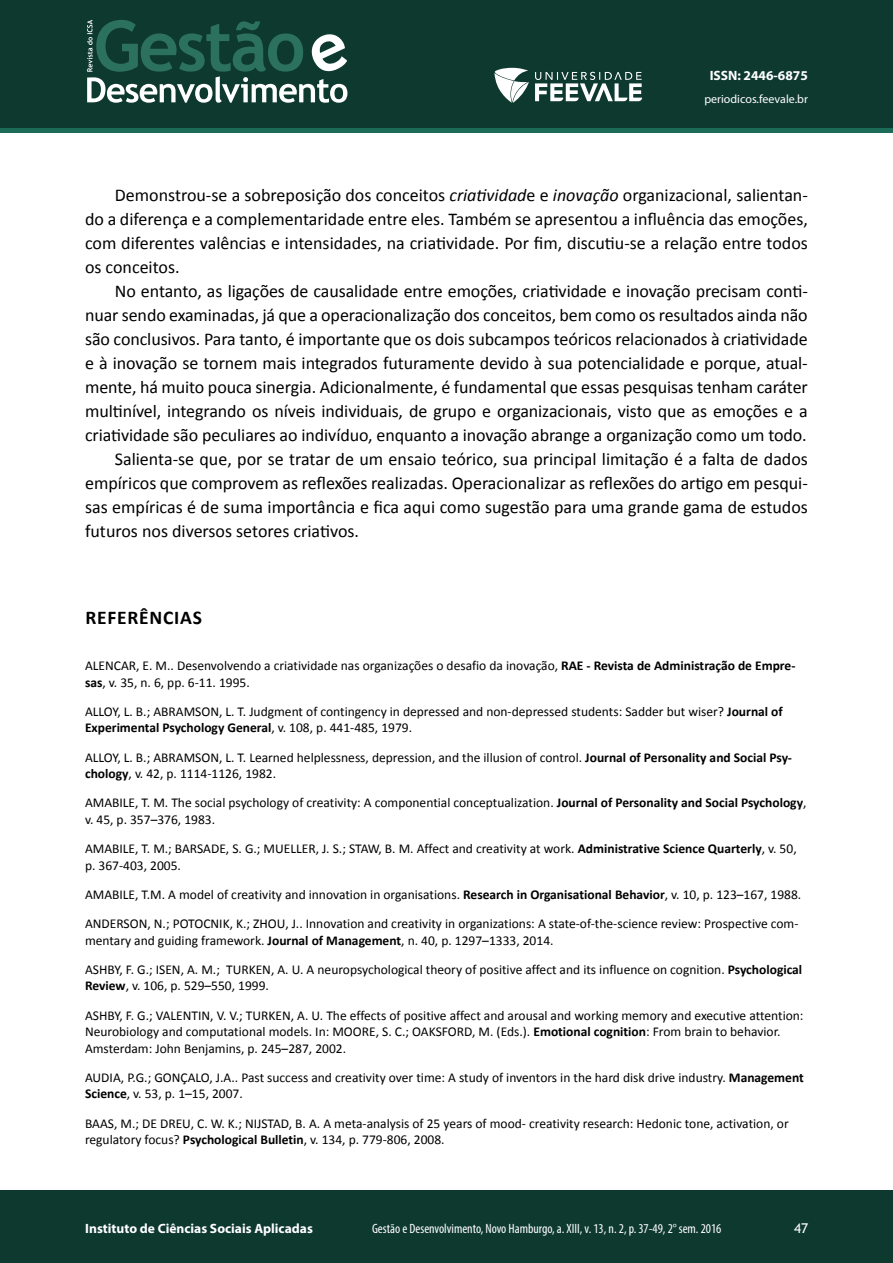
<style>
.page{position:relative;width:893px;height:1263px;background:#fff}
.page>*{position:absolute;margin:0;border:0;box-sizing:border-box;transform-origin:0 0}
.t1{font:700 19.5px "Calibri";letter-spacing:.04em;color:#000}
.t2{font:18px/24px "Calibri";letter-spacing:-.005em;color:#000;text-align:justify}
.t3{font:13.5px/16.5px "Calibri";color:#000}
.t4{font:condensed 13.5px "Myriad Pro";color:#fff}
.t5{font:700 13.5px "Myriad Pro";color:#fff}
.t6{font:13.5px "Trebuchet MS";color:#fff}
.t7{font:12px "Myriad Pro";color:#fff}
.s1{font-style:italic}
.s2{font-weight:700}
</style>
<div class="page">
<div style="left:0;top:0;width:893px;height:129px;background:#0d392f"></div>
<svg style="left:87px;top:20px;width:260px;height:83px"></svg>
<div style="left:0;top:1193px;width:893px;height:70px;background:#0d392f"></div>
<div style="left:0;top:1190px;width:893px;height:5px;background:#0d392f"></div>
<hr style="left:0;top:129px;width:893px;height:4px;background:#1c6a58">
<svg style="left:494px;top:68px;width:35px;height:35px"></svg>
<svg style="left:535px;top:72px;width:107px;height:29px"></svg>
<p class="t5" style="left:710px;top:67px;width:100px">ISSN: 2446-6875</p>
<p class="t7" style="left:704px;top:91px;width:105px">periodicos.feevale.br</p>
<p class="t2" style="left:85px;top:183px;width:724px;text-indent:30px">Demonstrou-se a sobreposição dos conceitos <span class="s1">criatividad</span>e e <span class="s1">inovação</span> organizacional, salientan&shy;do a diferença e a complementaridade entre eles. Também se apresentou a influência das emoções, com diferentes valências e intensidades, na criatividade. Por fim, discutiu-se a relação entre todos os conceitos.</p>
<h2 class="t2" style="left:115px;top:279px;width:694px">No entanto, as ligações de causalidade entre emoções, criatividade e inovação precisam conti-</h2>
<h2 class="t2" style="left:85px;top:303px;width:724px">nuar sendo examinadas, já que a operacionalização dos conceitos, bem como os resultados ainda não</h2>
<h2 class="t2" style="left:85px;top:327px;width:724px">são conclusivos. Para tanto, é importante que os dois subcampos teóricos relacionados à criatividade</h2>
<h2 class="t2" style="left:85px;top:351px;width:724px">e à inovação se tornem mais integrados futuramente devido à sua potencialidade e porque, atual-</h2>
<h2 class="t2" style="left:85px;top:375px;width:724px">mente, há muito pouca sinergia. Adicionalmente, é fundamental que essas pesquisas tenham caráter</h2>
<h2 class="t2" style="left:85px;top:399px;width:724px">multinível, integrando os níveis individuais, de grupo e organizacionais, visto que as emoções e a</h2>
<h2 class="t2" style="left:85px;top:423px;width:723px">criatividade são peculiares ao indivíduo, enquanto a inovação abrange a organização como um todo.</h2>
<h2 class="t2" style="left:115px;top:447px;width:695px">Salienta-se que, por se tratar de um ensaio teórico, sua principal limitação é a falta de dados</h2>
<h2 class="t2" style="left:85px;top:471px;width:724px">empíricos que comprovem as reflexões realizadas. Operacionalizar as reflexões do artigo em pesqui-</h2>
<h2 class="t2" style="left:85px;top:495px;width:724px">sas empíricas é de suma importância e fica aqui como sugestão para uma grande gama de estudos</h2>
<h2 class="t2" style="left:85px;top:519px;width:276px">futuros nos diversos setores criativos.</h2>
<h1 class="t1" style="left:85px;top:605px;width:118px">REFERÊNCIAS</h1>
<p class="t3" style="left:85px;top:657px;width:712px">ALENCAR, E. M.. Desenvolvendo a criatividade nas organizações o desafio da inovação, <span class="s2">RAE - Revista de Administração de Empre&shy;sas</span>, v. 35, n. 6, pp. 6-11. 1995.</p>
<p class="t3" style="left:85px;top:703px;width:699px">ALLOY, L. B.; ABRAMSON, L. T. Judgment of contingency in depressed and non-depressed students: Sadder but wiser? <span class="s2">Journal of<br>Experimental Psychology General</span>, v. 108, p. 441-485, 1979.</p>
<p class="t3" style="left:85px;top:749px;width:708px">ALLOY, L. B.; ABRAMSON, L. T. Learned helplessness, depression, and the illusion of control. <span class="s2">Journal of Personality and Social Psy&shy;chology</span>, v. 42, p. 1114-1126, 1982.</p>
<p class="t3" style="left:85px;top:795px;width:723px">AMABILE, T. M. The social psychology of creativity: A componential conceptualization. <span class="s2">Journal of Personality and Social Psychology</span>, v. 45, p. 357–376, 1983.</p>
<p class="t3" style="left:85px;top:840px;width:713px">AMABILE, T. M.; BARSADE, S. G.; MUELLER, J. S.; STAW, B. M. Affect and creativity at work. <span class="s2">Administrative Science Quarterly</span>, v. 50, p. 367-403, 2005.</p>
<p class="t3" style="left:85px;top:880px;width:718px;line-height:29.2px">AMABILE, T.M. A model of creativity and innovation in organisations. <span class="s2">Research in Organisational Behavior</span>, v. 10, p. 123–167, 1988.<br>ANDERSON, N.; POTOCNIK, K.; ZHOU, J.. Innovation and creativity in organizations: A state-of-the-science review: Prospective com-</p>
<p class="t3" style="left:85px;top:926px;width:719px;line-height:29.2px">mentary and guiding framework. <span class="s2">Journal of Management</span>, n. 40, p. 1297–1333, 2014.<br>ASHBY, F. G.; ISEN, A. M.; TURKEN, A. U. A neuropsychological theory of positive affect and its influence on cognition. <span class="s2">Psychological</span></p>
<p class="t3" style="left:85px;top:971px;width:720px;line-height:29.2px"><span class="s2">Review</span>, v. 106, p. 529–550, 1999.<br>ASHBY, F. G.; VALENTIN, V. V.; TURKEN, A. U. The effects of positive affect and arousal and working memory and executive attention:</p>
<p class="t3" style="left:85px;top:1023px;width:697px">Neurobiology and computational models. In: MOORE, S. C.; OAKSFORD, M. (Eds.). <span class="s2">Emotional cognition</span>: From brain to behavior.<br>Amsterdam: John Benjamins, p. 245–287, 2002.</p>
<p class="t3" style="left:85px;top:1069px;width:720px">AUDIA, P.G.; GONÇALO, J.A.. Past success and creativity over time: A study of inventors in the hard disk drive industry. <span class="s2">Management<br>Science</span>, v. 53, p. 1–15, 2007.</p>
<p class="t3" style="left:85px;top:1115px;width:705px">BAAS, M.; DE DREU, C. W. K.; NIJSTAD, B. A. A meta-analysis of 25 years of mood- creativity research: Hedonic tone, activation, or regulatory focus? <span class="s2">Psychological Bulletin</span>, v. 134, p. 779-806, 2008.</p>
<p class="t5" style="left:85px;top:1220px;width:229px">Instituto de Ciências Sociais Aplicadas</p>
<p class="t4" style="left:372px;top:1220px;width:351px">Gestão e Desenvolvimento, Novo Hamburgo, a. XIII, v. 13, n. 2, p. 37-49, 2° sem. 2016</p>
<p class="t6" style="left:794px;top:1220px;width:16px">47</p>
</div>
